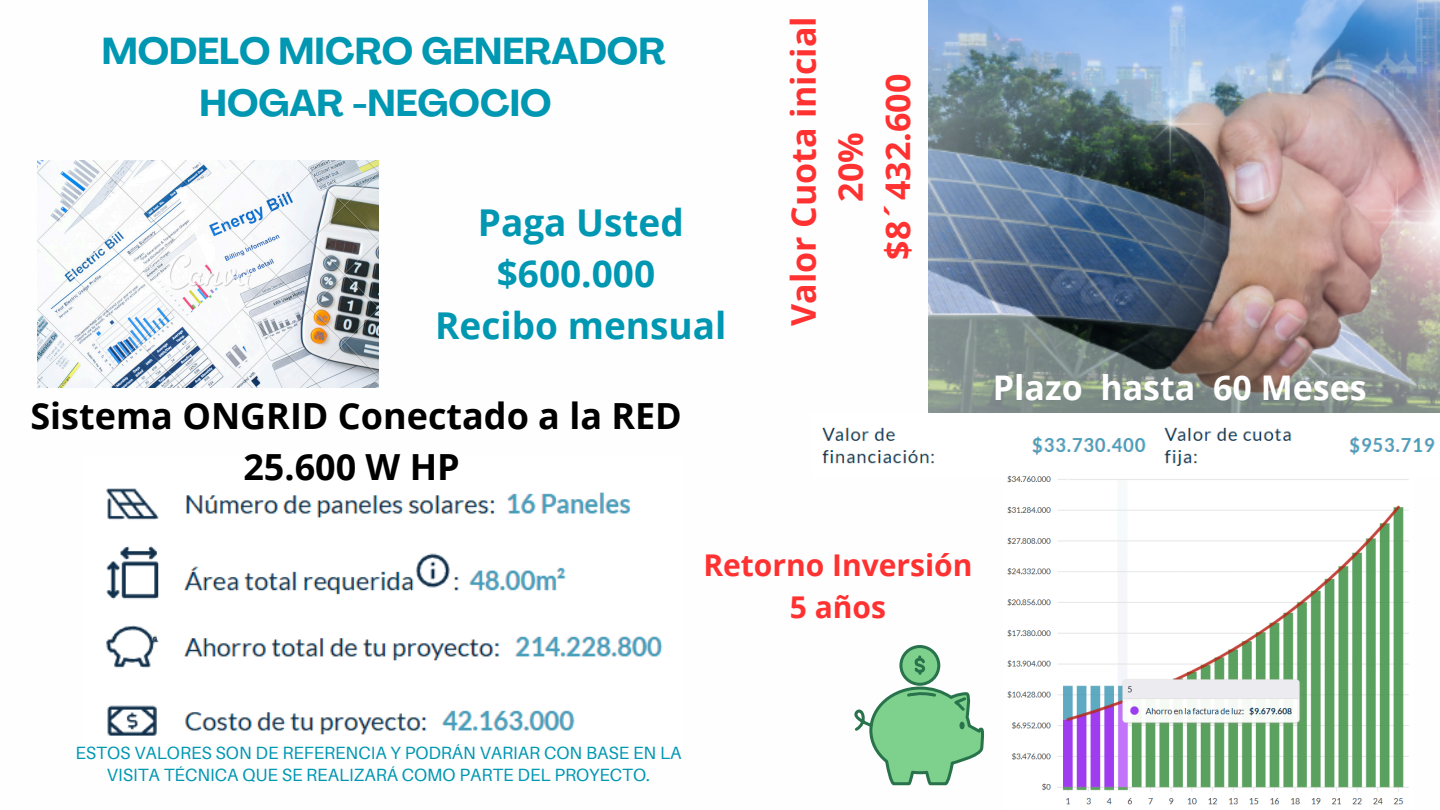
<style>
.page{position:relative;width:1440px;height:810px;background:#fff}
.page>*{position:absolute;margin:0;border:0;box-sizing:border-box;transform-origin:0 0}
.t1{font:700 37px/51.8px "Agrandir";color:#0097b2;text-align:center}
.t2{font:700 37px/51.8px "Open Sans";color:#0097b2;text-align:center}
.t3{font:700 36px/50.2px "Open Sans";color:#000;text-align:center}
.t4{font:700 34px/47.2px "Open Sans";color:#ff3131;text-align:center}
.t5{font:700 34px "Open Sans";color:#fff}
.t6{font:700 30px/42px "Open Sans";color:#ff3131;text-align:center}
.t7{font:17.7px/22.5px "Aileron";color:#0097b2;text-align:center}
</style>
<div class="page">
<img style="left:37px;top:160px;width:341px;height:227px">
<svg style="left:901px;top:647px;width:38px;height:37px"></svg>
<div style="left:899px;top:645px;width:41px;height:41px;border:3px solid #28734b;border-radius:50%"></div>
<svg style="left:854px;top:656px;width:130px;height:129px"></svg>
<img style="left:929px;top:0;width:511px;height:413px">
<img style="left:106px;top:488px;width:557px;height:248px">
<img style="left:822px;top:427px;width:613px;height:39px">
<img style="left:1007px;top:475px;width:402px;height:330px">
<h2 class="t1" style="left:102px;top:29px;width:565px">MODELO MICRO GENERADOR<br>HOGAR -NEGOCIO</h2>
<p class="t2" style="left:435px;top:195px;width:293px">Paga Usted $600.000<br>Recibo mensual</p>
<h3 class="t3" style="left:30px;top:390px;width:653px">Sistema ONGRID Conectado a la RED<br>25.600 W HP</h3>
<p class="t4" style="left:779px;top:326px;width:311px;rotate:-90deg">Valor Cuota inicial<br>20%<br>$8´432.600</p>
<p class="t5" style="left:993px;top:364px;width:375px">Plazo hasta 60 Meses</p>
<p class="t6" style="left:703px;top:543px;width:271px">Retorno Inversión<br>5 años</p>
<h2 class="t7" style="left:76px;top:741px;width:608px">ESTOS VALORES SON DE REFERENCIA Y PODRÁN VARIAR CON BASE EN LA<br>VISITA TÉCNICA QUE SE REALIZARÁ COMO PARTE DEL PROYECTO.</h2>
</div>
